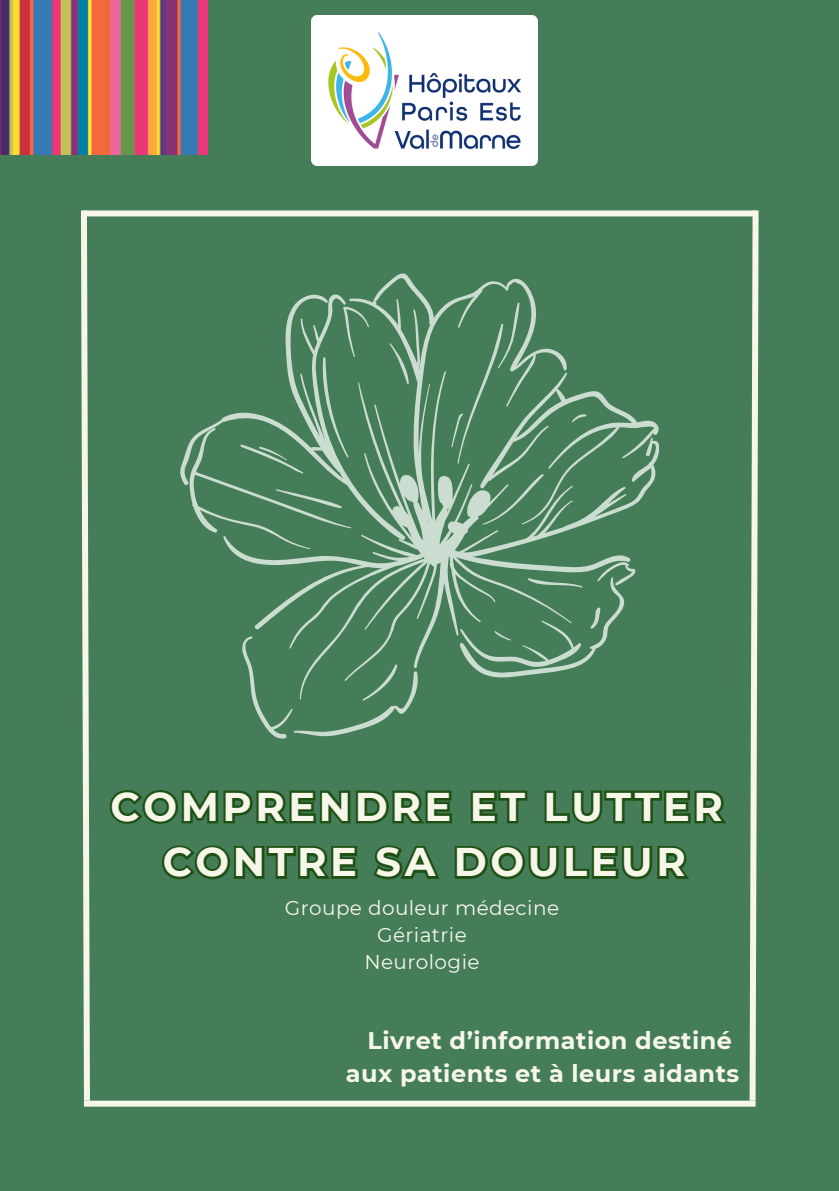
<style>
.page{position:relative;width:839px;height:1191px;background:#fff}
.page>*{position:absolute;margin:0;border:0;box-sizing:border-box;transform-origin:0 0}
.t1{font:700 40px "Montserrat";letter-spacing:.09em;color:#f6f6e9}
.t2{font:700 24px "Montserrat";letter-spacing:.02em;color:#f6f6e9}
.t3{font:20px "Montserrat";letter-spacing:.02em;color:#f6f6e9}
</style>
<div class="page">
<div style="left:0;top:0;width:838px;height:1191px;background:#457d58"></div>
<svg style="left:180px;top:273px;width:479px;height:465px"></svg>
<div style="left:84px;top:210px;width:671px;height:6px;background:#f6f6e9"></div>
<svg style="left:81px;top:210px;width:12px;height:891px"></svg>
<svg style="left:746px;top:210px;width:13px;height:897px"></svg>
<div style="left:84px;top:1101px;width:671px;height:6px;background:#f6f6e9"></div>
<img style="left:0;top:0;width:207px;height:154px">
<img style="left:311px;top:16px;width:226px;height:150px">
<svg style="left:109px;top:790px;width:617px;height:34px"></svg>
<svg style="left:161px;top:845px;width:528px;height:35px"></svg>
<p class="t1" style="left:110px;top:782px;width:614px">COMPRENDRE ET LUTTER</p>
<p class="t1" style="left:163px;top:838px;width:524px">CONTRE SA DOULEUR</p>
<p class="t3" style="left:285px;top:895px;width:275px">Groupe douleur médecine</p>
<p class="t3" style="left:377px;top:922px;width:91px">Gériatrie</p>
<p class="t3" style="left:364px;top:949px;width:117px">Neurologie</p>
<p class="t2" style="left:367px;top:1026px;width:366px">Livret d’information destiné</p>
<p class="t2" style="left:346px;top:1059px;width:395px">aux patients et à leurs aidants</p>
</div>
